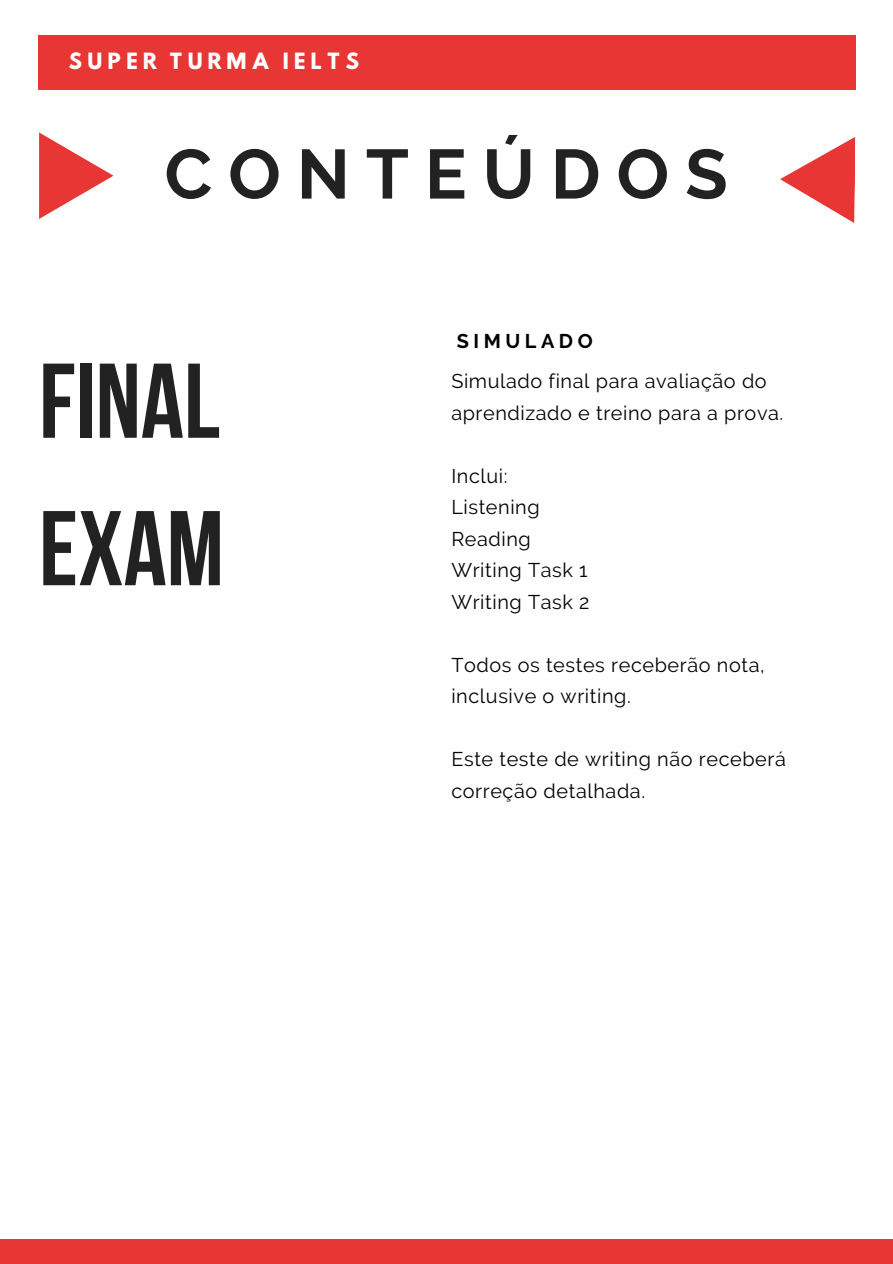
<style>
.page{position:relative;width:893px;height:1264px;background:#fff}
.page>*{position:absolute;margin:0;border:0;box-sizing:border-box;transform-origin:0 0}
.t1{font:700 105.9px/147.3px "Bebas Neue";color:#222}
.t2{font:700 69.45px "Raleway";letter-spacing:.23em;color:#222}
.t3{font:19.8px/31.5px "Raleway";letter-spacing:.03em;color:#000}
.t4{font:19.8px "Hussar Bd";letter-spacing:.23em;color:#fff}
.t5{font:700 19.8px "Raleway";letter-spacing:.23em;color:#000}
</style>
<div class="page">
<div style="left:38px;top:35px;width:817px;height:54px;background:#e73634"></div>
<svg style="left:780px;top:137px;width:75px;height:86px"></svg>
<div style="left:0;top:1239px;width:892px;height:24px;background:#e73634"></div>
<svg style="left:39px;top:132px;width:74px;height:87px"></svg>
<h3 class="t4" style="left:68px;top:51px;width:293px">SUPER TURMA IELTS</h3>
<h2 class="t2" style="left:164px;top:133px;width:564px">CONTEÚDOS</h2>
<p class="t1" style="left:39px;top:337px;width:186px">FINAL<br>EXAM</p>
<h1 class="t5" style="left:456px;top:330px;width:137px">SIMULADO</h1>
<h3 class="t3" style="left:451px;top:365px;width:333px">Simulado final para avaliação do aprendizado e treino para a prova.</h3>
<p class="t3" style="left:451px;top:460px;width:58px">Inclui:</p>
<p class="t3" style="left:451px;top:491px;width:90px">Listening</p>
<p class="t3" style="left:451px;top:523px;width:81px">Reading</p>
<p class="t3" style="left:451px;top:554px;width:138px">Writing Task 1</p>
<p class="t3" style="left:451px;top:586px;width:140px">Writing Task 2</p>
<p class="t3" style="left:451px;top:649px;width:314px">Todos os testes receberão nota, inclusive o writing.</p>
<p class="t3" style="left:451px;top:743px;width:336px">Este teste de writing não receberá correção detalhada.</p>
</div>
